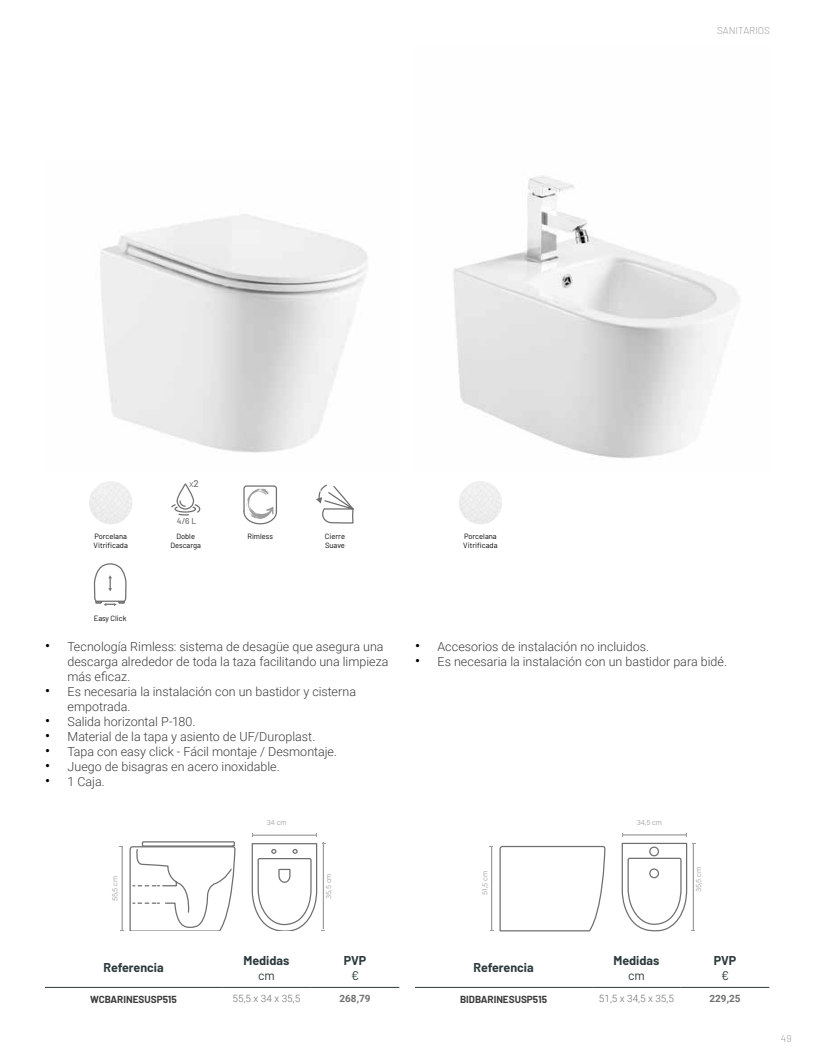
<style>
.page{position:relative;width:815px;height:1063px;background:#fff}
.page>*{position:absolute;margin:0;border:0;box-sizing:border-box;transform-origin:0 0}
.t1{font:300 12.5px/15px "Roboto";color:#3c3c3b}
.t2{font:700 12.5px "Barlow";color:#2c3a3d}
.t3{font:12.5px "Barlow";color:#2c3a3d}
.t4{font:700 10px "Barlow";color:#3c3c3b}
.t5{font:300 10px "Roboto";color:#706f6f}
.t6{font:300 10px "Barlow";color:#9f9f9f}
.t7{font:700 10px "Roboto";color:#706f6f}
.t8{font:300 9.62px "Barlow";color:#575756}
.t9{font:500 8.38px "Barlow";color:#706f6f}
.t10{font:7.62px/9.1px "Barlow";color:#000}
.t11{font:300 7.5px "Acumin Pro";color:#9d9d9c}
.t12{font:7.5px/9px "Barlow";color:#000;text-align:center}
.s1{font-weight:500;color:#706f6f}
.s2{font-weight:400;font-size:15px;color:#000}
</style>
<div class="page">
<svg style="left:316px;top:484px;width:37px;height:40px"></svg>
<svg style="left:243px;top:485px;width:35px;height:40px"></svg>
<img style="left:100px;top:214px;width:268px;height:239px">
<hr style="left:45px;top:987px;width:177px;height:1px;background:#2c3a3d">
<hr style="left:222px;top:987px;width:89px;height:1px;background:#2c3a3d">
<hr style="left:311px;top:987px;width:88px;height:1px;background:#2c3a3d">
<hr style="left:415px;top:987px;width:177px;height:1px;background:#2c3a3d">
<hr style="left:592px;top:987px;width:89px;height:1px;background:#2c3a3d">
<hr style="left:681px;top:987px;width:88px;height:1px;background:#2c3a3d">
<img style="left:453px;top:175px;width:286px;height:283px">
<svg style="left:171px;top:484px;width:30px;height:32px"></svg>
<svg style="left:489px;top:833px;width:207px;height:99px"></svg>
<svg style="left:119px;top:833px;width:207px;height:98px"></svg>
<svg style="left:93px;top:563px;width:34px;height:43px"></svg>
<p class="t6" style="left:717px;top:23px;width:54px">SANITARIOS</p>
<p class="t8" style="left:189px;top:476px;width:11px">x<span class="s1">2</span></p>
<p class="t9" style="left:177px;top:515px;width:21px">4/6 L</p>
<p class="t10" style="left:94px;top:531px;width:36px">Porcelana<br>Vitrificada</p>
<p class="t12" style="left:247px;top:531px;width:27px">Rimless</p>
<p class="t10" style="left:325px;top:531px;width:22px">Cierre<br>Suave</p>
<p class="t12" style="left:171px;top:531px;width:32px">Doble<br>Descarga</p>
<p class="t10" style="left:94px;top:613px;width:34px">Easy Click</p>
<p class="t1" style="left:68px;top:639px;width:323px;text-indent:-22px"><span class="s2">•</span> Tecnología Rimless: sistema de desagüe que asegura una descarga alrededor de toda la taza facilitando una limpieza más eficaz.</p>
<p class="t1" style="left:68px;top:684px;width:290px;text-indent:-22px"><span class="s2">•</span> Es necesaria la instalación con un bastidor y cisterna empotrada.</p>
<p class="t1" style="left:45px;top:714px;width:152px"><span class="s2">•</span> Salida horizontal P-180.</p>
<p class="t1" style="left:45px;top:729px;width:272px"><span class="s2">•</span> Material de la tapa y asiento de UF/Duroplast.</p>
<p class="t1" style="left:45px;top:744px;width:294px"><span class="s2">•</span> Tapa con easy click - Fácil montaje / Desmontaje.</p>
<p class="t1" style="left:45px;top:759px;width:236px"><span class="s2">•</span> Juego de bisagras en acero inoxidable.</p>
<p class="t1" style="left:45px;top:774px;width:61px"><span class="s2">•</span> 1 Caja.</p>
<p class="t10" style="left:463px;top:531px;width:36px">Porcelana<br>Vitrificada</p>
<p class="t1" style="left:415px;top:639px;width:236px"><span class="s2">•</span> Accesorios de instalación no incluidos.</p>
<p class="t1" style="left:415px;top:654px;width:314px"><span class="s2">•</span> Es necesaria la instalación con un bastidor para bidé.</p>
<p class="t11" style="left:267px;top:817px;width:22px">34 cm</p>
<p class="t11" style="left:637px;top:817px;width:27px">34,5 cm</p>
<p class="t11" style="left:323px;top:899px;width:27px;rotate:-90deg">35,5 cm</p>
<p class="t11" style="left:693px;top:892px;width:27px;rotate:-90deg">35,5 cm</p>
<p class="t11" style="left:110px;top:901px;width:27px;rotate:-90deg">55,5 cm</p>
<p class="t11" style="left:480px;top:895px;width:25px;rotate:-90deg">51,5 cm</p>
<p class="t2" style="left:103px;top:959px;width:62px">Referencia</p>
<p class="t2" style="left:243px;top:951px;width:47px">Medidas</p>
<p class="t3" style="left:258px;top:966px;width:18px">cm</p>
<p class="t2" style="left:344px;top:951px;width:24px">PVP</p>
<p class="t3" style="left:351px;top:966px;width:9px">€</p>
<p class="t2" style="left:473px;top:959px;width:62px">Referencia</p>
<p class="t2" style="left:613px;top:951px;width:47px">Medidas</p>
<p class="t3" style="left:628px;top:966px;width:18px">cm</p>
<p class="t2" style="left:714px;top:951px;width:24px">PVP</p>
<p class="t3" style="left:721px;top:966px;width:9px">€</p>
<p class="t4" style="left:90px;top:992px;width:88px">WCBARINESUSP515</p>
<p class="t5" style="left:233px;top:991px;width:69px">55,5 x 34 x 35,5</p>
<p class="t7" style="left:339px;top:991px;width:33px">268,79</p>
<p class="t4" style="left:460px;top:992px;width:89px">BIDBARINESUSP515</p>
<p class="t5" style="left:599px;top:991px;width:77px">51,5 x 34,5 x 35,5</p>
<p class="t7" style="left:709px;top:991px;width:33px">229,25</p>
<p class="t6" style="left:781px;top:1031px;width:12px">49</p>
</div>
